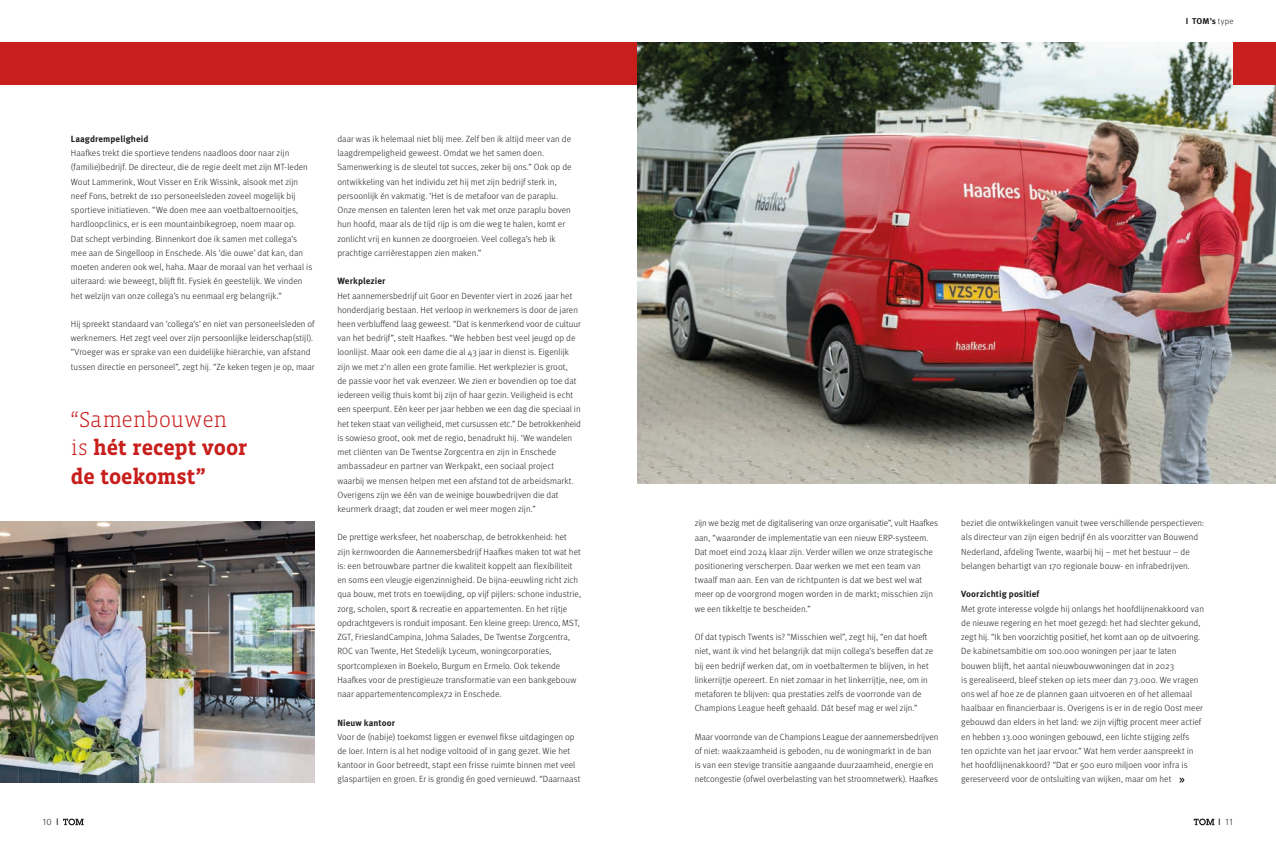
<style>
.page{position:relative;width:1276px;height:842px;background:#fff}
.page>*{position:absolute;margin:0;border:0;box-sizing:border-box;transform-origin:0 0}
.t1{font:700 22px/28.5px "Vista Slab OTCE";letter-spacing:-.01em;color:#c81e1c}
.t2{font:300 9.4px "Meta Pro";color:#1d1d1b}
.t3{font:300 9px/14.2px "Meta Pro";letter-spacing:.005em;color:#1d1d1b}
.t4{font:700 9px "Meta Pro";letter-spacing:.005em;color:#1d1d1b}
.t5{font:700 8.5px "Meta Pro";color:#1d1d1b}
.s1{font-weight:300}
.s2{font-weight:400}
</style>
<div class="page">
<svg style="left:1193px;top:818px;width:21px;height:7px"></svg>
<svg style="left:63px;top:818px;width:21px;height:7px"></svg>
<div style="left:0;top:43px;width:1276px;height:42px;background:#c81e1c"></div>
<img style="left:638px;top:43px;width:638px;height:441px">
<div style="left:1233px;top:43px;width:43px;height:42px;background:#c81e1c"></div>
<svg style="left:1179px;top:778px;width:5px;height:4px"></svg>
<img style="left:0;top:522px;width:315px;height:260px">
<p class="t4" style="left:71px;top:132px;width:79px">Laagdrempeligheid</p>
<p class="t3" style="left:71px;top:146px;width:243px">Haafkes trekt die sportieve tendens naadloos door naar zijn (familie)bedrijf. De directeur, die de regie deelt met zijn MT-leden Wout Lammerink, Wout Visser en Erik Wissink, alsook met zijn neef Fons, betrekt de 110 personeelsleden zoveel mogelijk bij sportieve initiatieven. “We doen mee aan voetbaltoernooitjes, hardloopclinics, er is een mountainbikegroep, noem maar op.<br>Dat schept verbinding. Binnenkort doe ik samen met collega’s mee aan de Singelloop in Enschede. Als ‘die ouwe’ dat kan, dan moeten anderen ook wel, haha. Maar de moraal van het verhaal is uiteraard: wie beweegt, blijft fit. Fysiek én geestelijk. We vinden het welzijn van onze collega’s nu eenmaal erg belangrijk.”</p>
<p class="t3" style="left:71px;top:316px;width:245px">Hij spreekt standaard van ‘collega’s’ en niet van personeelsleden of werknemers. Het zegt veel over zijn persoonlijke leiderschap(stijl). “Vroeger was er sprake van een duidelijke hiërarchie, van afstand tussen directie en personeel”, zegt hij. “Ze keken tegen je op, maar</p>
<h1 class="t1" style="left:71px;top:405px;width:178px"><span class="s1">“Samenbouwen is</span> hét recept voor de toekomst”</h1>
<p class="t3" style="left:337px;top:131px;width:236px">daar was ik helemaal niet blij mee. Zelf ben ik altijd meer van de laagdrempeligheid geweest. Omdat we het samen doen.<br>Samenwerking is de sleutel tot succes, zeker bij ons.” Ook op de ontwikkeling van het individu zet hij met zijn bedrijf sterk in, persoonlijk én vakmatig. ‘Het is de metafoor van de paraplu.<br>Onze mensen en talenten leren het vak met onze paraplu boven hun hoofd, maar als de tijd rijp is om die weg te halen, komt er zonlicht vrij en kunnen ze doorgroeien. Veel collega’s heb ik prachtige carrièrestappen zien maken.”</p>
<p class="t4" style="left:337px;top:274px;width:50px">Werkplezier</p>
<p class="t3" style="left:337px;top:288px;width:245px">Het aannemersbedrijf uit Goor en Deventer viert in 2026 jaar het honderdjarig bestaan. Het verloop in werknemers is door de jaren heen verbluffend laag geweest. “Dat is kenmerkend voor de cultuur van het bedrijf”, stelt Haafkes. “We hebben best veel jeugd op de loonlijst. Maar ook een dame die al 43 jaar in dienst is. Eigenlijk zijn we met z’n allen een grote familie. Het werkplezier is groot,<br>de passie voor het vak evenzeer. We zien er bovendien op toe dat iedereen veilig thuis komt bij zijn of haar gezin. Veiligheid is echt een speerpunt. Eén keer per jaar hebben we een dag die speciaal in het teken staat van veiligheid, met cursussen etc.” De betrokkenheid is sowieso groot, ook met de regio, benadrukt hij. ‘We wandelen met cliënten van De Twentse Zorgcentra en zijn in Enschede ambassadeur en partner van Werkpakt, een sociaal project waarbij we mensen helpen met een afstand tot de arbeidsmarkt.<br>Overigens zijn we één van de weinige bouwbedrijven die dat keurmerk draagt; dat zouden er wel meer mogen zijn.”</p>
<p class="t3" style="left:337px;top:530px;width:245px">De prettige werksfeer, het noaberschap, de betrokkenheid: het zijn kernwoorden die Aannemersbedrijf Haafkes maken tot wat het is: een betrouwbare partner die kwaliteit koppelt aan flexibiliteit en soms een vleugje eigenzinnigheid. De bijna-eeuwling richt zich qua bouw, met trots en toewijding, op vijf pijlers: schone industrie, zorg, scholen, sport &amp; recreatie en appartementen. En het rijtje opdrachtgevers is ronduit imposant. Een kleine greep: Urenco, MST, ZGT, FrieslandCampina, Johma Salades, De Twentse Zorgcentra, ROC van Twente, Het Stedelijk Lyceum, woningcorporaties, sportcomplexen in Boekelo, Burgum en Ermelo. Ook tekende Haafkes voor de prestigieuze transformatie van een bankgebouw naar appartementencomplex72 in Enschede.</p>
<p class="t4" style="left:337px;top:715px;width:59px">Nieuw kantoor</p>
<p class="t3" style="left:337px;top:729px;width:244px">Voor de (nabije) toekomst liggen er evenwel fikse uitdagingen op de loer. Intern is al het nodige voltooid of in gang gezet. Wie het kantoor in Goor betreedt, stapt een frisse ruimte binnen met veel glaspartijen en groen. Er is grondig én goed vernieuwd. “Daarnaast</p>
<p class="t5" style="left:1186px;top:15px;width:49px">I TOM’s <span class="s1">type</span></p>
<p class="t3" style="left:694px;top:516px;width:245px">zijn we bezig met de digitalisering van onze organisatie”, vult Haafkes aan, “waaronder de implementatie van een nieuw ERP-systeem.<br>Dat moet eind 2024 klaar zijn. Verder willen we onze strategische positionering verscherpen. Daar werken we met een team van twaalf man aan. Een van de richtpunten is dat we best wel wat meer op de voorgrond mogen worden in de markt; misschien zijn we een tikkeltje te bescheiden.”</p>
<p class="t3" style="left:694px;top:629px;width:240px">Of dat typisch Twents is? “Misschien wel”, zegt hij, “en dat hoeft niet, want ik vind het belangrijk dat mijn collega’s beseffen dat ze bij een bedrijf werken dat, om in voetbaltermen te blijven, in het linkerrijtje opereert. En niet zomaar in het linkerrijtje, nee, om in metaforen te blijven: qua prestaties zelfs de voorronde van de Champions League heeft gehaald. Dát besef mag er wel zijn.”</p>
<p class="t3" style="left:694px;top:729px;width:245px">Maar voorronde van de Champions League der aannemersbedrijven of niet: waakzaamheid is geboden, nu de woningmarkt in de ban is van een stevige transitie aangaande duurzaamheid, energie en netcongestie (ofwel overbelasting van het stroomnetwerk). Haafkes</p>
<p class="t3" style="left:961px;top:516px;width:244px">beziet die ontwikkelingen vanuit twee verschillende perspectieven: als directeur van zijn eigen bedrijf én als voorzitter van Bouwend Nederland, afdeling Twente, waarbij hij – met het bestuur – de belangen behartigt van 170 regionale bouw- en infrabedrijven.</p>
<p class="t4" style="left:961px;top:587px;width:80px">Voorzichtig positief</p>
<p class="t3" style="left:961px;top:601px;width:244px">Met grote interesse volgde hij onlangs het hoofdlijnenakkoord van de nieuwe regering en het moet gezegd: het had slechter gekund, zegt hij. “Ik ben voorzichtig positief, het komt aan op de uitvoering.<br>De kabinetsambitie om 100.000 woningen per jaar te laten bouwen blijft, het aantal nieuwbouwwoningen dat in 2023<br>is gerealiseerd, bleef steken op iets meer dan 73.000. We vragen ons wel af hoe ze de plannen gaan uitvoeren en of het allemaal haalbaar en financierbaar is. Overigens is er in de regio Oost meer gebouwd dan elders in het land: we zijn vijftig procent meer actief en hebben 13.000 woningen gebouwd, een lichte stijging zelfs<br>ten opzichte van het jaar ervoor.” Wat hem verder aanspreekt in het hoofdlijnenakkoord? “Dat er 500 euro miljoen voor infra is gereserveerd voor de ontsluiting van wijken, maar om het</p>
<p class="t2" style="left:43px;top:815px;width:18px">10 <span class="s2">I</span></p>
<p class="t2" style="left:1218px;top:815px;width:17px"><span class="s2">I</span> 11</p>
</div>
